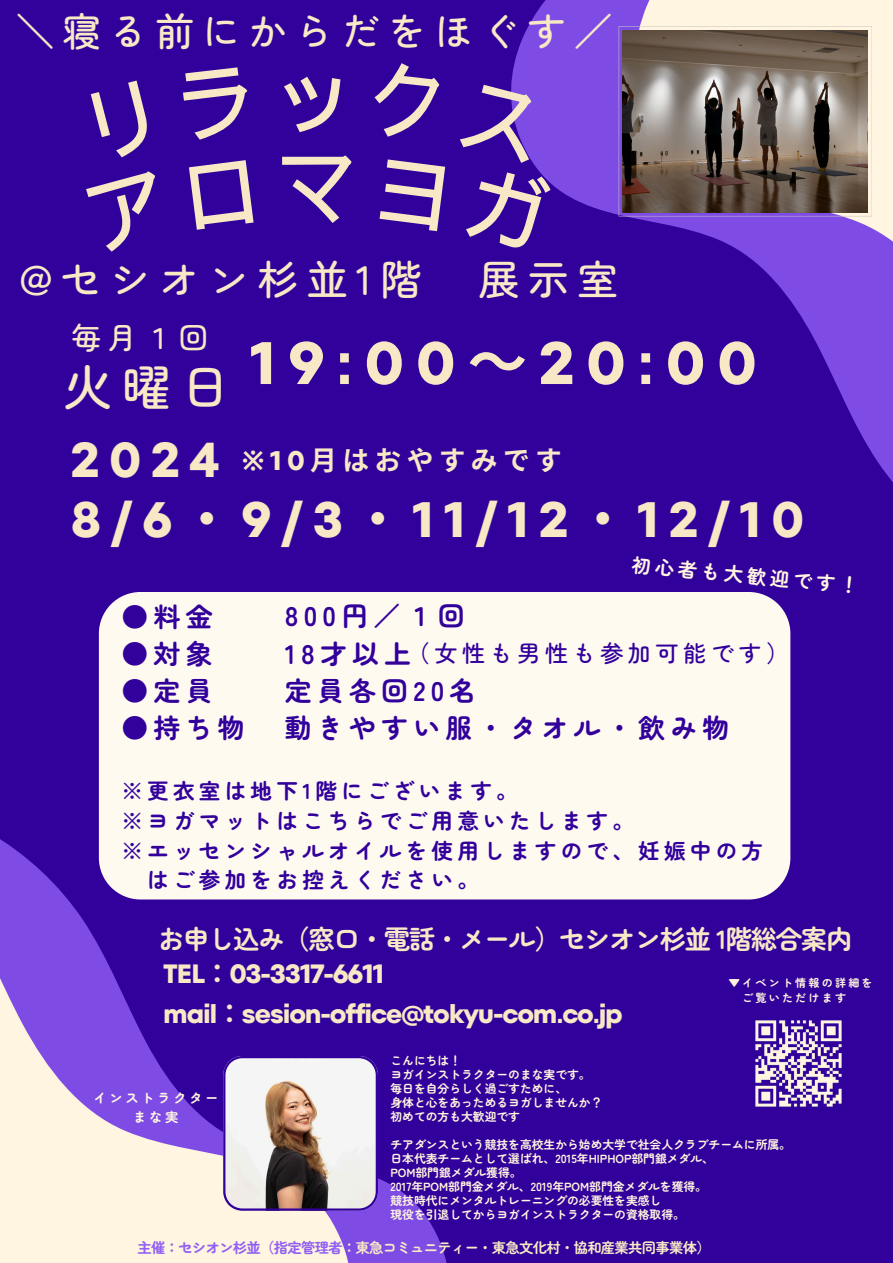
<style>
.page{position:relative;width:893px;height:1263px;background:#32009b}
.page>*{position:absolute;margin:0;border:0;box-sizing:border-box;transform-origin:0 0}
.t1{font:86.1px "Wen Quan Yi Micro Hei";color:#f8e8c5}
.t2{font:700 59.85px "TT Fors";letter-spacing:.195em;color:#f8e8c5}
.t3{font:700 49.5px "TT Fors";letter-spacing:.195em;color:#f8e8c5}
.t4{font:500 49.35px "Zen Maru Gothic";color:#f8e8c5}
.t5{font:700 48.75px "TT Fors";color:#f8e8c5}
.t6{font:500 41.1px "Zen Maru Gothic";letter-spacing:.195em;color:#f8e8c5}
.t7{font:500 38.85px "Zen Maru Gothic";letter-spacing:.195em;color:#f8e8c5}
.t8{font:500 29.85px "Zen Maru Gothic";color:#f8e8c5}
.t9{font:700 26.85px/37.1px "Zen Maru Gothic";letter-spacing:.195em;color:#32009b}
.t10{font:700 26.85px "Noto Sans CJ Ksc";letter-spacing:.195em;color:#f8e8c5}
.t11{font:700 26.33px "TT Fors";letter-spacing:-.045em;color:#f8e8c5}
.t12{font:700 26.33px "Zen Maru Gothic";letter-spacing:-.045em;color:#f8e8c5}
.t13{font:500 23.1px "Zen Maru Gothic";letter-spacing:.195em;color:#32009b}
.t14{font:700 21.6px "Zen Maru Gothic";letter-spacing:.195em;color:#32009b}
.t15{font:700 19.35px "Zen Maru Gothic";color:#fff5e0}
.t16{font:700 14.25px "Zen Maru Gothic";letter-spacing:-.045em;color:#f8e8c5}
.t17{font:700 13.35px "Zen Maru Gothic";letter-spacing:.195em;color:#fff5e0}
.t18{font:700 11.77px "Zen Maru Gothic";color:#fff5e0}
.t19{font:700 11.1px/15.1px "Zen Maru Gothic";letter-spacing:.195em;color:#fff5e0}
.s1{font-family:"Noto Sans CJ Ksc"}
.s2{font-family:"Noto Sans"}
.s3{font-family:"TT Fors"}
</style>
<div class="page">
<svg style="left:511px;top:0;width:119px;height:218px;background:#7543dc"></svg>
<svg style="left:630px;top:0;width:263px;height:482px"></svg>
<svg style="left:356px;top:899px;width:93px;height:364px"></svg>
<svg style="left:0;top:750px;width:356px;height:513px"></svg>
<div style="left:99px;top:592px;width:691px;height:307px;background:#fffaf0"></div>
<svg style="left:223px;top:1056px;width:155px;height:155px;background:#c5b9bd"></svg>
<svg style="left:618px;top:26px;width:254px;height:190px;background:#b59dca"></svg>
<img style="left:623px;top:30px;width:245px;height:182px">
<img style="left:755px;top:1020px;width:87px;height:87px">
<svg style="left:511px;top:80px;width:42px;height:138px"></svg>
<h2 class="t7" style="left:16px;top:1px;width:598px">＼寝る前にからだをほぐす／</h2>
<h1 class="t1" style="left:269px;top:46px;width:88px">ッ</h1>
<p class="t1" style="left:274px;top:136px;width:88px">マ</p>
<p class="t6" style="left:20px;top:247px;width:403px">@セシオン杉並1階</p>
<p class="t6" style="left:479px;top:247px;width:141px">展示室</p>
<h6 class="t8" style="left:71px;top:314px;width:138px">毎月１回</h6>
<h3 class="t4" style="left:63px;top:349px;width:169px">火曜日</h3>
<p class="t2" style="left:250px;top:321px;width:508px">19:00<span class="s1">～</span>20:00</p>
<h3 class="t5" style="left:71px;top:426px;width:150px">2024</h3>
<h6 class="t10" style="left:242px;top:439px;width:321px"><span class="s2">※</span><span class="s3">10</span>月はおやすみです</h6>
<h3 class="t3" style="left:71px;top:484px;width:735px">8/6<span class="s1">・</span>9/3<span class="s1">・</span>11/12<span class="s1">・</span>12/10</h3>
<p class="t15" style="left:633px;top:550px;width:229px;rotate:5deg">初心者も大歓迎です！</p>
<p class="t9" style="left:285px;top:596px;width:446px">800円／１回<br>18才以上<br>定員各回20名<br>動きやすい服・タオル・飲み物</p>
<p class="t9" style="left:121px;top:596px;width:93px">●料金</p>
<p class="t9" style="left:121px;top:634px;width:93px">●対象</p>
<p class="t9" style="left:121px;top:671px;width:93px">●定員</p>
<p class="t9" style="left:121px;top:708px;width:125px">●持ち物</p>
<p class="t14" style="left:121px;top:774px;width:398px">※更衣室は地下1階にございます。</p>
<p class="t14" style="left:121px;top:804px;width:514px">※ヨガマットはこちらでご用意いたします。</p>
<p class="t14" style="left:121px;top:833px;width:643px">※エッセンシャルオイルを使用しますので、妊娠中の方</p>
<h6 class="t14" style="left:147px;top:863px;width:333px">はご参加をお控えください。</h6>
<p class="t13" style="left:407px;top:635px;width:384px">（女性も男性も参加可能です）</p>
<p class="t12" style="left:158px;top:918px;width:696px">お申し込み（窓口・電話・メール）セシオン杉並 1階総合案内</p>
<p class="t11" style="left:163px;top:955px;width:223px">TEL<span class="s1">：</span> 03-3317-6611</p>
<p class="t11" style="left:163px;top:996px;width:461px">mail<span class="s1">：</span> sesion-office@tokyu-com.co.jp</p>
<p class="t18" style="left:390px;top:1051px;width:72px">こんにちは！</p>
<p class="t18" style="left:390px;top:1065px;width:202px">ヨガインストラクターのまな実です。</p>
<p class="t18" style="left:390px;top:1079px;width:178px">毎日を自分らしく過ごすために、</p>
<p class="t18" style="left:390px;top:1093px;width:213px">身体と心をあっためるヨガしませんか？</p>
<p class="t18" style="left:390px;top:1107px;width:131px">初めての方も大歓迎です</p>
<p class="t18" style="left:390px;top:1135px;width:402px">チアダンスという競技を高校生から始め大学で社会人クラブチームに所属。</p>
<p class="t18" style="left:390px;top:1149px;width:325px">日本代表チームとして選ばれ、2015年HIPHOP部門銀メダル、</p>
<p class="t18" style="left:390px;top:1163px;width:133px">POM部門銀メダル獲得。</p>
<p class="t18" style="left:390px;top:1178px;width:318px">2017年POM部門金メダル、2019年POM部門金メダルを獲得。</p>
<p class="t18" style="left:390px;top:1192px;width:272px">競技時代にメンタルトレーニングの必要性を実感し</p>
<p class="t18" style="left:390px;top:1206px;width:296px">現役を引退してからヨガインストラクターの資格取得。</p>
<p class="t19" style="left:742px;top:975px;width:132px;text-indent:-13px">▼イベント情報の詳細をご覧いただけます</p>
<p class="t17" style="left:93px;top:1087px;width:126px">インストラクター</p>
<p class="t17" style="left:133px;top:1106px;width:47px">まな実</p>
<p class="t16" style="left:138px;top:1236px;width:574px">主催：セシオン杉並（指定管理者：東急コミュニティー・東急文化村・協和産業共同事業体）</p>
</div>
